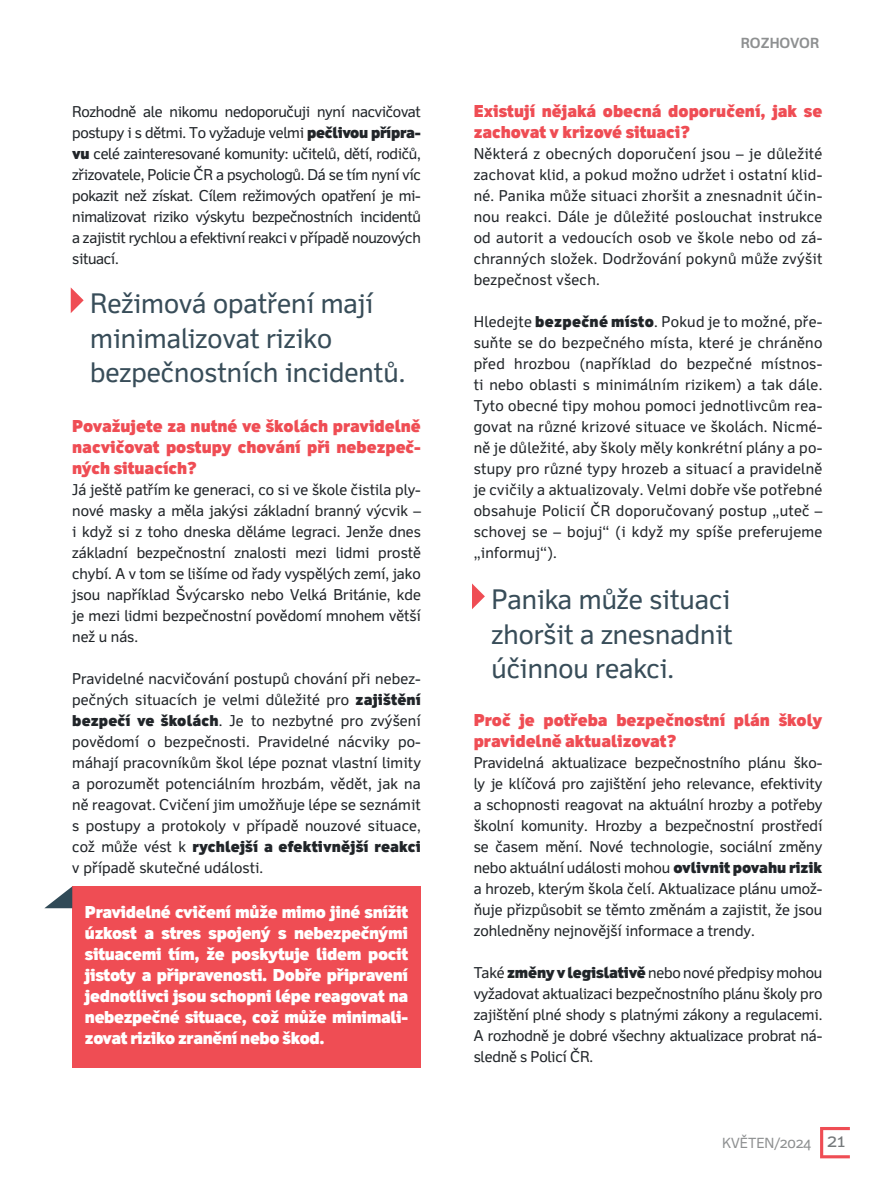
<style>
.page{position:relative;width:893px;height:1191px;background:#fff}
.page>*{position:absolute;margin:0;border:0;box-sizing:border-box;transform-origin:0 0}
.Normal__Web{font:27px/34.5px "Felbridge W01";color:#384d59}
.t1{font:18px "Felbridge W01";color:#75797b}
.t2{font:900 16.5px/21px "Felbridge W04";letter-spacing:-.02em;color:#fff;text-align:justify}
.t3{font:900 16.5px/21px "Felbridge W04";color:#ef4d54}
.Normal__Web-2{font:15px/21px "Felbridge W01";color:#212529;text-align:justify}
.t4{font:14.1px "Felbridge W01";color:#8e9091}
.t5{font:700 14.1px "Felbridge W04";color:#8e9091}
.s1{font-family:"Felbridge W04";font-weight:900}
</style>
<div class="page">
<div style="left:72px;top:886px;width:349px;height:181px;background:#ef4d54"></div>
<svg style="left:45px;top:886px;width:27px;height:22px"></svg>
<svg style="left:820px;top:1127px;width:30px;height:31px"></svg>
<svg style="left:71px;top:287px;width:13px;height:26px"></svg>
<svg style="left:472px;top:583px;width:13px;height:26px"></svg>
<p class="Normal__Web-2" style="left:72px;top:100px;width:350px">Rozhodně ale nikomu nedoporučuji nyní nacvičovat postupy i s dětmi. To vyžaduje velmi <span class="s1">pečlivou přípra&shy;vu</span> celé zainteresované komunity: učitelů, dětí, rodičů, zřizovatele, Policie ČR a psychologů. Dá se tím nyní víc pokazit než získat. Cílem režimových opatření je mi&shy;nimalizovat riziko výskytu bezpečnostních incidentů a zajistit rychlou a efektivní reakci v případě nouzových situací.</p>
<p class="Normal__Web" style="left:90px;top:285px;width:317px">Režimová opatření mají minimalizovat riziko bezpečnostních incidentů.</p>
<p class="t3" style="left:72px;top:416px;width:350px;text-align:justify">Považujete za nutné ve školách pravidelně nacvičovat postupy chování při nebezpeč&shy;ných situacích?</p>
<p class="Normal__Web-2" style="left:72px;top:478px;width:350px">Já ještě patřím ke generaci, co si ve škole čistila ply&shy;nové masky a měla jakýsi základní branný výcvik – i když si z toho dneska děláme legraci. Jenže dnes základní bezpečnostní znalosti mezi lidmi prostě chybí. A v tom se lišíme od řady vyspělých zemí, jako jsou například Švýcarsko nebo Velká Británie, kde je mezi lidmi bezpečnostní povědomí mnohem větší než u nás.</p>
<p class="Normal__Web-2" style="left:72px;top:667px;width:350px">Pravidelné nacvičování postupů chování při nebez&shy;pečných situacích je velmi důležité pro <span class="s1">zajištění bezpečí ve školách</span>. Je to nezbytné pro zvýšení povědomí o bezpečnosti. Pravidelné nácviky po&shy;máhají pracovníkům škol lépe poznat vlastní limity a porozumět potenciálním hrozbám, vědět, jak na ně reagovat. Cvičení jim umožňuje lépe se seznámit s postupy a protokoly v případě nouzové situace, což může vést k <span class="s1">rychlejší a efektivnější reakci </span>v případě skutečné události.</p>
<p class="t2" style="left:85px;top:902px;width:325px">Pravidelné cvičení může mimo jiné snížit úzkost a stres spojený s nebezpečnými situacemi tím, že poskytuje lidem pocit jistoty a připravenosti. Dobře připravení jednotlivci jsou schopni lépe reagovat na nebezpečné situace, což může minimali&shy;zovat riziko zranění nebo škod.</p>
<p class="t5" style="left:741px;top:34px;width:80px">ROZHOVOR</p>
<p class="t3" style="left:474px;top:101px;width:350px">Existují nějaká obecná doporučení, jak se zachovat v krizové situaci?</p>
<p class="Normal__Web-2" style="left:474px;top:142px;width:350px">Některá z obecných doporučení jsou – je důležité zachovat klid, a pokud možno udržet i ostatní klid&shy;né. Panika může situaci zhoršit a znesnadnit účin&shy;nou reakci. Dále je důležité poslouchat instrukce od autorit a vedoucích osob ve škole nebo od zá&shy;chranných složek. Dodržování pokynů může zvýšit bezpečnost všech.</p>
<p class="Normal__Web-2" style="left:474px;top:310px;width:350px">Hledejte <span class="s1">bezpečné místo</span>. Pokud je to možné, pře&shy;suňte se do bezpečného místa, které je chráněno před hrozbou (například do bezpečné místnos&shy;ti nebo oblasti s minimálním rizikem) a tak dále.<br>Tyto obecné tipy mohou pomoci jednotlivcům rea&shy;govat na různé krizové situace ve školách. Nicmé&shy;ně je důležité, aby školy měly konkrétní plány a po&shy;stupy pro různé typy hrozeb a situací a pravidelně je cvičily a aktualizovaly. Velmi dobře vše potřebné obsahuje Policií ČR doporučovaný postup „uteč – schovej se – bojuj“ (i když my spíše preferujeme „informuj“).</p>
<p class="Normal__Web" style="left:491px;top:581px;width:243px;text-align:justify">Panika může situaci zhoršit a znesnadnit účinnou reakci.</p>
<p class="t3" style="left:474px;top:710px;width:350px">Proč je potřeba bezpečnostní plán školy pravidelně aktualizovat?</p>
<p class="Normal__Web-2" style="left:474px;top:751px;width:350px">Pravidelná aktualizace bezpečnostního plánu ško&shy;ly je klíčová pro zajištění jeho relevance, efektivity a schopnosti reagovat na aktuální hrozby a potřeby školní komunity. Hrozby a bezpečnostní prostředí se časem mění. Nové technologie, sociální změny nebo aktuální události mohou <span class="s1">ovlivnit povahu rizik </span>a hrozeb, kterým škola čelí. Aktualizace plánu umož&shy;ňuje přizpůsobit se těmto změnám a zajistit, že jsou zohledněny nejnovější informace a trendy.</p>
<p class="Normal__Web-2" style="left:474px;top:961px;width:350px">Také <span class="s1">změny v legislativě</span> nebo nové předpisy mohou vyžadovat aktualizaci bezpečnostního plánu školy pro zajištění plné shody s platnými zákony a regulacemi.<br>A rozhodně je dobré všechny aktualizace probrat ná&shy;sledně s Policí ČR.</p>
<p class="t4" style="left:722px;top:1134px;width:91px">KVĚTEN/2024</p>
<p class="t1" style="left:827px;top:1129px;width:19px">21</p>
</div>
